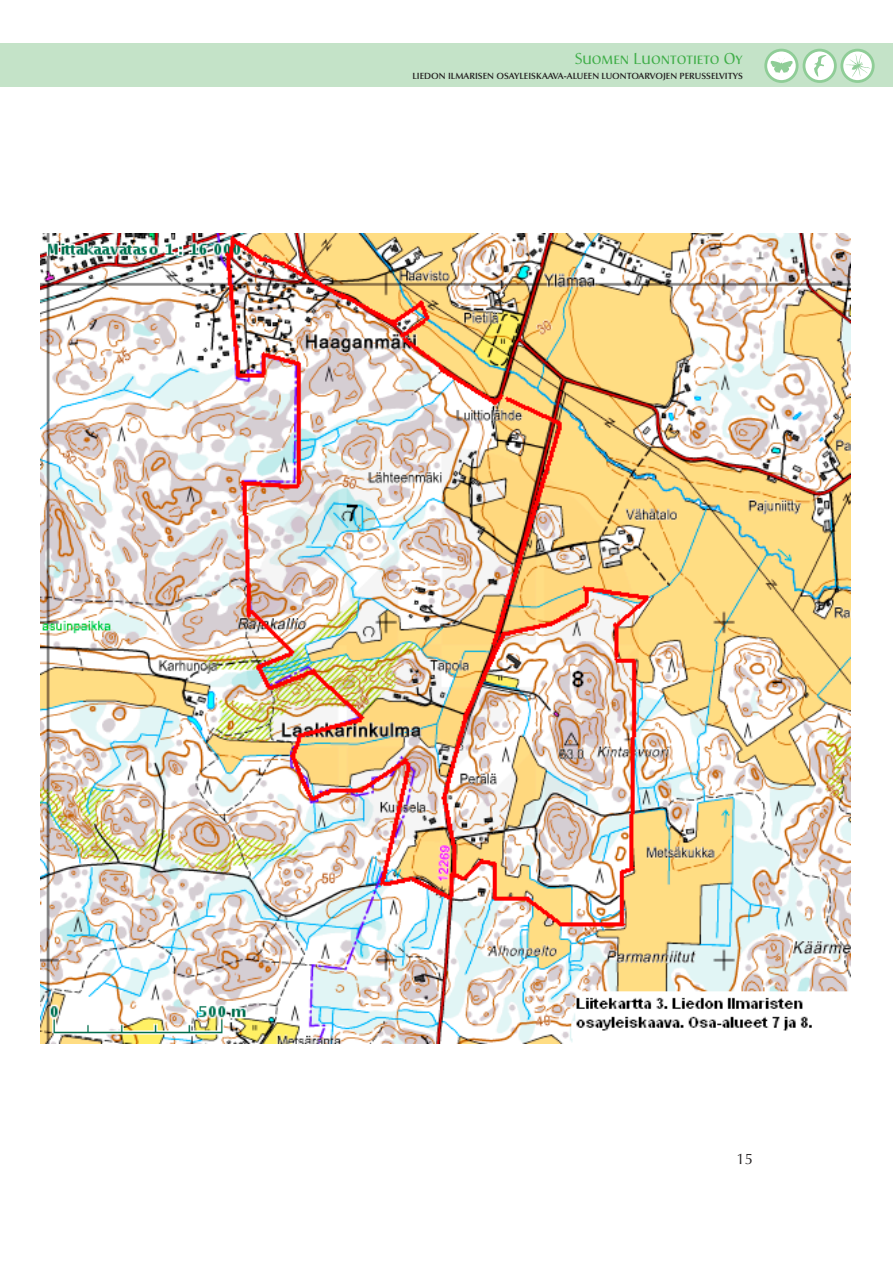
<style>
.page{position:relative;width:893px;height:1263px;background:#fff}
.page>*{position:absolute;margin:0;border:0;box-sizing:border-box;transform-origin:0 0}
.t1{font:15.6px "Christiana Regular SC";color:#40ae49}
.t2{font:15px "Optima";color:#231f20}
.t3{font:600 9px "Optima";color:#231f20}
</style>
<div class="page">
<div style="left:0;top:43px;width:893px;height:44px;background:#c4e3c8"></div>
<svg style="left:766px;top:50px;width:31px;height:32px"></svg>
<div style="left:764px;top:49px;width:34px;height:34px;border:3px solid #8fcd97;border-radius:50%"></div>
<svg style="left:771px;top:58px;width:22px;height:15px"></svg>
<svg style="left:842px;top:50px;width:31px;height:32px"></svg>
<div style="left:840px;top:49px;width:35px;height:34px;border:3px solid #8fcd97;border-radius:50%"></div>
<svg style="left:845px;top:54px;width:25px;height:23px"></svg>
<svg style="left:804px;top:50px;width:31px;height:32px"></svg>
<div style="left:803px;top:49px;width:34px;height:34px;border:3px solid #8fcd97;border-radius:50%"></div>
<svg style="left:814px;top:55px;width:12px;height:22px"></svg>
<img style="left:40px;top:234px;width:810px;height:810px">
<h1 class="t1" style="left:575px;top:49px;width:170px">Suomen Luontotieto Oy</h1>
<p class="t3" style="left:412px;top:70px;width:332px">LIEDON ILMARISEN OSAYLEISKAAVA-ALUEEN LUONTOARVOJEN PERUSSELVITYS</p>
<h2 class="t2" style="left:736px;top:1150px;width:18px">15</h2>
</div>
